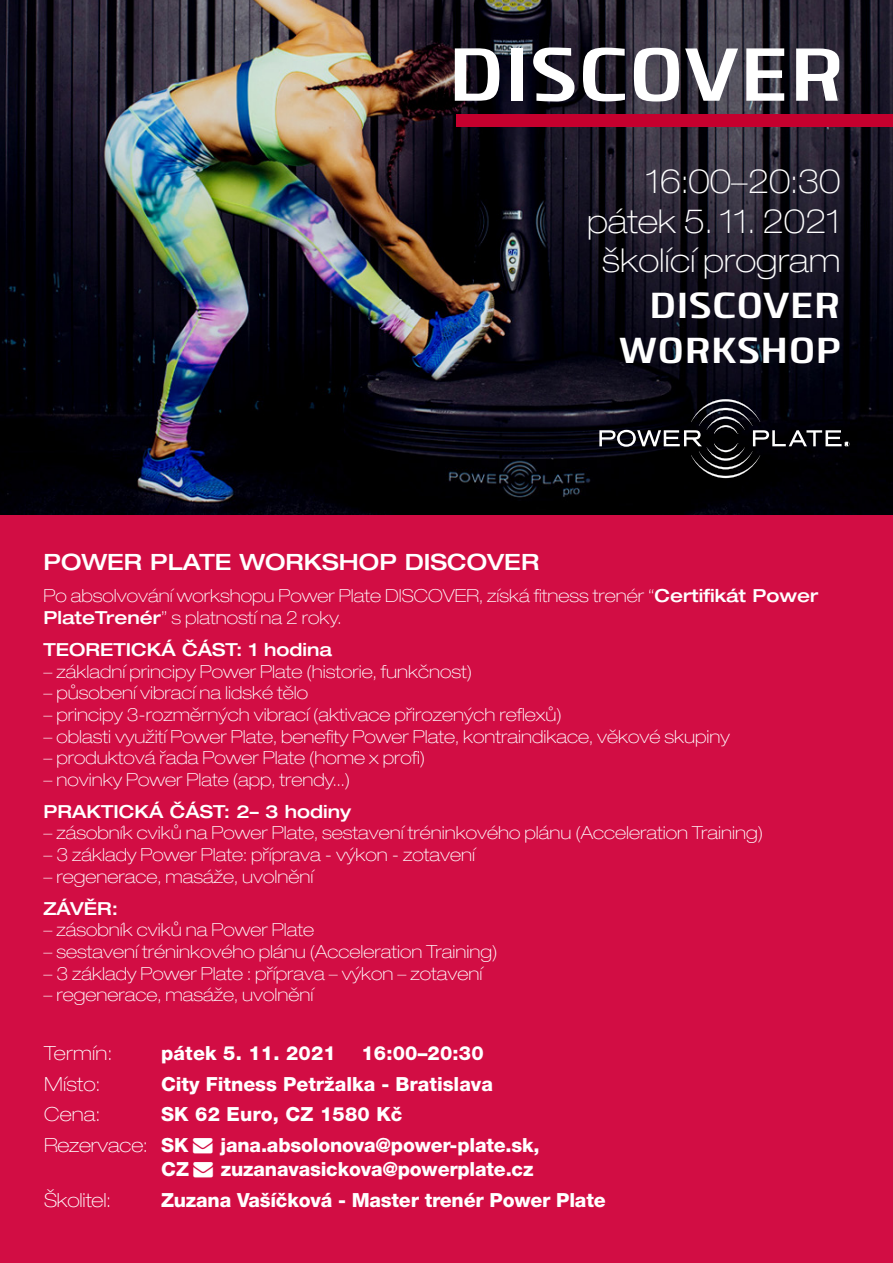
<style>
.page{position:relative;width:893px;height:1263px;background:#fff}
.page>*{position:absolute;margin:0;border:0;box-sizing:border-box;transform-origin:0 0}
.t1{font:700 78.3px "Clio XS Bold";color:#fff}
.t2{font:700 37.8px "Clio XS Bold";color:#fff}
.t3{font:100 expanded 33px "Helvetica Neue LT Pro";color:#fff}
.t4{font:500 expanded 22.5px "Helvetica Neue LT Pro";color:#fff}
.t5{font:800 19.5px "Helvetica Neue LT Pro";letter-spacing:-.01em;color:#fff}
.t6{font:800 19.5px "Helvetica Neue LT Pro";letter-spacing:.01em;color:#fff}
.t7{font:100 expanded 19.5px "Helvetica Neue LT Pro";letter-spacing:.01em;color:#fff}
.t8{font:100 expanded 19.5px "Helvetica Neue LT Pro";letter-spacing:-.01em;color:#fff}
.t9{font:100 expanded 18px/21.6px "Helvetica Neue LT Pro";color:#fff}
.t10{font:500 expanded 18px "Helvetica Neue LT Pro";color:#fff}
.s1{font-weight:500}
.s2{font-weight:100;font-stretch:expanded}
</style>
<div class="page">
<img style="left:0;top:0;width:893px;height:515px">
<div style="left:456px;top:114px;width:437px;height:13px;background:#c5002e"></div>
<div style="left:0;top:515px;width:893px;height:748px;background:#d20d44"></div>
<svg style="left:599px;top:399px;width:250px;height:79px;background:#18181d"></svg>
<p class="t1" style="left:448px;top:26px;width:398px">DISCOVER</p>
<p class="t3" style="left:646px;top:162px;width:196px">16:00–20:30</p>
<p class="t3" style="left:587px;top:201px;width:255px">pátek 5. 11. 2021</p>
<p class="t3" style="left:602px;top:241px;width:240px">školící program</p>
<p class="t2" style="left:649px;top:282px;width:193px">DISCOVER</p>
<p class="t2" style="left:619px;top:327px;width:224px">WORKSHOP</p>
<p class="t4" style="left:44px;top:548px;width:497px">POWER PLATE WORKSHOP DISCOVER</p>
<p class="t9" style="left:44px;top:585px;width:777px">Po absolvování workshopu Power Plate DISCOVER, získá fitness trenér “<span class="s1">Certifikát Power<br>PlateTrenér</span>” s platností na 2 roky.</p>
<p class="t10" style="left:44px;top:638px;width:290px">TEORETICKÁ ČÁST: 1 hodina</p>
<p class="t9" style="left:44px;top:660px;width:430px">– základní principy Power Plate (historie, funkčnost)</p>
<p class="t9" style="left:44px;top:682px;width:266px">– působení vibrací na lidské tělo</p>
<p class="t9" style="left:44px;top:703px;width:520px">– principy 3-rozměrných vibrací (aktivace přirozených reflexů)</p>
<p class="t9" style="left:44px;top:725px;width:688px">– oblasti využití Power Plate, benefity Power Plate, kontraindikace, věkové skupiny</p>
<p class="t9" style="left:44px;top:747px;width:383px">– produktová řada Power Plate (home x profi)</p>
<p class="t9" style="left:44px;top:768px;width:308px">– novinky Power Plate (app, trendy...)</p>
<p class="t10" style="left:44px;top:800px;width:309px">PRAKTICKÁ ČÁST: 2– 3 hodiny</p>
<p class="t9" style="left:44px;top:822px;width:721px">– zásobník cviků na Power Plate, sestavení tréninkového plánu (Acceleration Training)</p>
<p class="t9" style="left:44px;top:844px;width:433px">– 3 základy Power Plate: příprava - výkon - zotavení</p>
<p class="t9" style="left:44px;top:865px;width:272px">– regenerace, masáže, uvolnění</p>
<p class="t10" style="left:44px;top:897px;width:76px">ZÁVĚR:</p>
<p class="t9" style="left:44px;top:919px;width:272px">– zásobník cviků na Power Plate</p>
<p class="t9" style="left:44px;top:940px;width:455px">– sestavení tréninkového plánu (Acceleration Training)</p>
<p class="t9" style="left:44px;top:962px;width:441px">– 3 základy Power Plate : příprava – výkon – zotavení</p>
<p class="t9" style="left:44px;top:984px;width:272px">– regenerace, masáže, uvolnění</p>
<p class="t7" style="left:44px;top:1041px;width:69px">Termín:</p>
<p class="t6" style="left:161px;top:1041px;width:176px">pátek 5. 11. 2021</p>
<p class="t5" style="left:361px;top:1041px;width:124px">16:00–20:30</p>
<p class="t7" style="left:44px;top:1072px;width:58px">Místo:</p>
<p class="t5" style="left:161px;top:1072px;width:333px">City Fitness Petržalka - Bratislava</p>
<p class="t7" style="left:44px;top:1103px;width:58px">Cena:</p>
<p class="t6" style="left:161px;top:1103px;width:243px">SK 62 Euro, CZ 1580 Kč</p>
<p class="t5" style="left:44px;top:1134px;width:497px"><span class="s2">Rezervace:</span> SK → jana.absolonova@power-plate.sk,</p>
<p class="t5" style="left:161px;top:1157px;width:374px">CZ → zuzanavasickova@powerplate.cz</p>
<p class="t8" style="left:44px;top:1188px;width:68px">Školitel:</p>
<p class="t5" style="left:161px;top:1188px;width:446px">Zuzana Vašíčková - Master trenér Power Plate</p>
</div>
